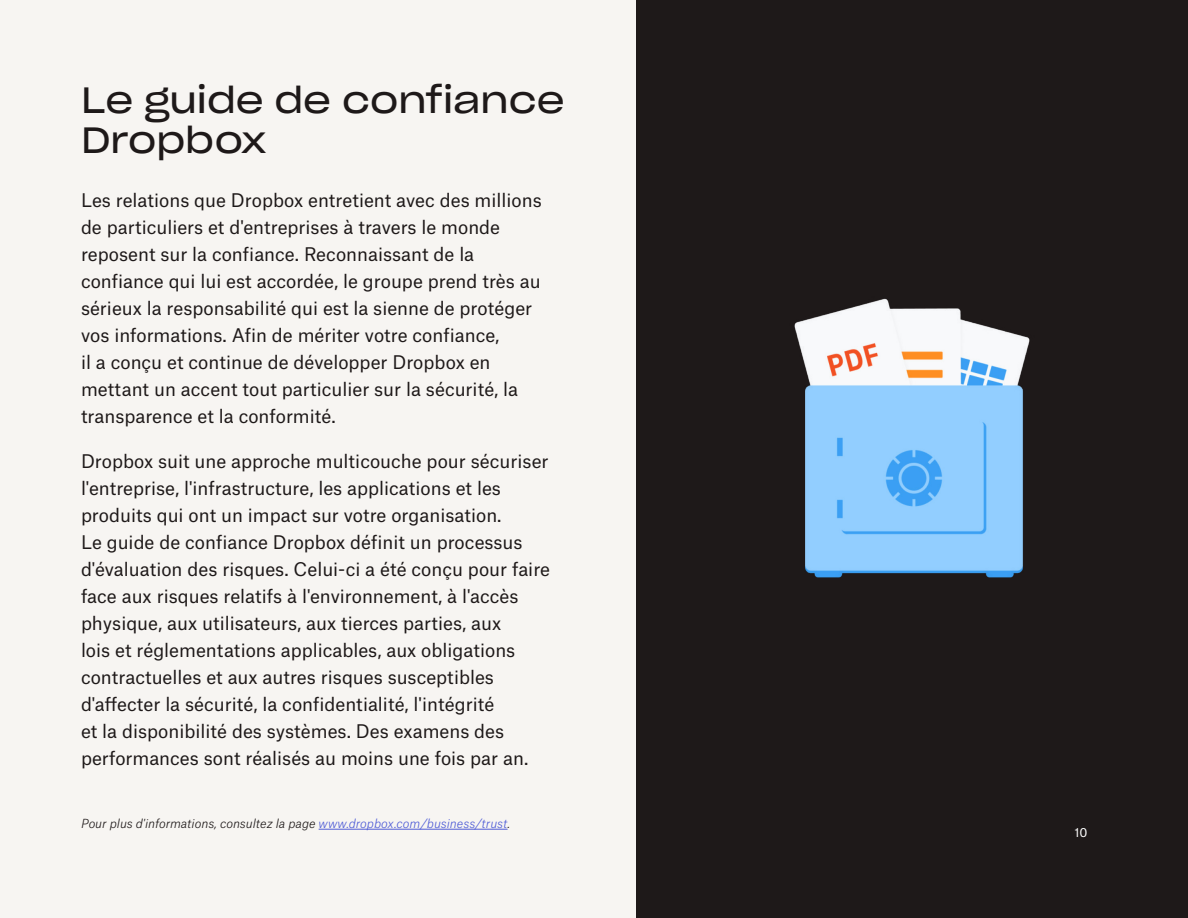
<style>
.page{position:relative;width:1188px;height:918px;background:#f7f5f2}
.page>*{position:absolute;margin:0;border:0;box-sizing:border-box;transform-origin:0 0}
.t1{font:36px/40.5px "Sharp Grotesk Book 23";color:#1e1919}
.t2{font:18px/27px "Atlas Grotesk";color:#1e1919}
.t3{font:italic 300 12px "Atlas Grotesk";color:#1e1919}
.t4{font:12px "Atlas Grotesk";color:#fff}
.s1{color:#4f5cd6}
</style>
<div class="page">
<hr style="left:319px;top:829px;width:189px;height:1px;background:#4f5cd6">
<div style="left:636px;top:0;width:552px;height:918px;background:#1e1919"></div>
<img style="left:794px;top:298px;width:236px;height:280px">
<h1 class="t1" style="left:81px;top:78px;width:485px">Le guide de confiance<br>Dropbox</h1>
<p class="t2" style="left:81px;top:185px;width:462px">Les relations que Dropbox entretient avec des millions de particuliers et d'entreprises à travers le monde reposent sur la confiance. Reconnaissant de la confiance qui lui est accordée, le groupe prend très au sérieux la responsabilité qui est la sienne de protéger vos informations. Afin de mériter votre confiance,<br>il a conçu et continue de développer Dropbox en mettant un accent tout particulier sur la sécurité, la transparence et la conformité.</p>
<p class="t2" style="left:81px;top:446px;width:471px">Dropbox suit une approche multicouche pour sécuriser l'entreprise, l'infrastructure, les applications et les produits qui ont un impact sur votre organisation.<br>Le guide de confiance Dropbox définit un processus d'évaluation des risques. Celui-ci a été conçu pour faire face aux risques relatifs à l'environnement, à l'accès physique, aux utilisateurs, aux tierces parties, aux<br>lois et réglementations applicables, aux obligations contractuelles et aux autres risques susceptibles d'affecter la sécurité, la confidentialité, l'intégrité<br>et la disponibilité des systèmes. Des examens des performances sont réalisés au moins une fois par an.</p>
<p class="t3" style="left:81px;top:814px;width:431px">Pour plus d'informations, consultez la page <span class="s1">www.dropbox.com/business/trust</span>.</p>
<p class="t4" style="left:1074px;top:823px;width:15px">10</p>
</div>
